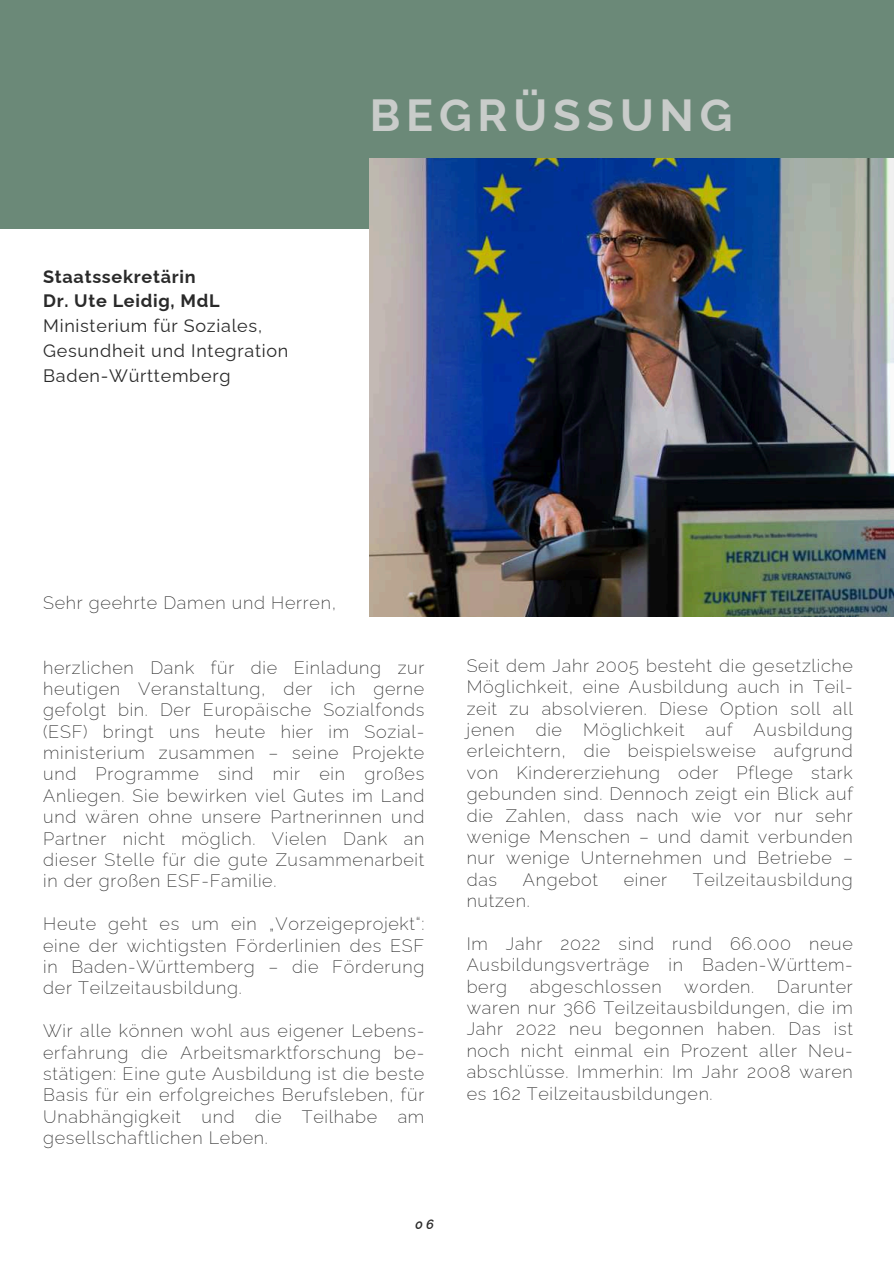
<style>
.page{position:relative;width:894px;height:1264px;background:#fff}
.page>*{position:absolute;margin:0;border:0;box-sizing:border-box;transform-origin:0 0}
.t1{font:700 45px "Raleway";letter-spacing:.13em;color:#c9ccca}
.t2{font:200 18px/21.3px "Raleway";letter-spacing:.04em;color:#2a2a2a;text-align:justify}
.t3{font:18px/24.8px "Raleway";letter-spacing:.04em;color:#2a2a2a}
.t4{font:700 18px/24.8px "Raleway";letter-spacing:.04em;color:#2a2a2a}
.t5{font:italic 600 13.2px "Raleway";color:#2a2a2a}
</style>
<div class="page">
<div style="left:0;top:0;width:893px;height:228px;background:#6b8978"></div>
<img style="left:369px;top:159px;width:524px;height:457px">
<p class="t4" style="left:43px;top:262px;width:178px">Staatssekretärin<br>Dr. Ute Leidig, MdL</p>
<p class="t3" style="left:43px;top:311px;width:247px">Ministerium für Soziales,<br>Gesundheit und Integration<br>Baden-Württemberg</p>
<h1 class="t1" style="left:369px;top:79px;width:364px">BEGRÜSSUNG</h1>
<p class="t2" style="left:43px;top:590px;width:294px">Sehr geehrte Damen und Herren,</p>
<p class="t2" style="left:43px;top:654px;width:382px">herzlichen Dank für die Einladung zur heutigen Veranstaltung, der ich gerne gefolgt bin. Der Europäische Sozialfonds (ESF) bringt uns heute hier im Sozial&shy;ministerium zusammen – seine Projekte und Programme sind mir ein großes Anliegen. Sie bewirken viel Gutes im Land und wären ohne unsere Partnerinnen und Partner nicht möglich. Vielen Dank an dieser Stelle für die gute Zusammenarbeit in der großen ESF-Familie.</p>
<p class="t2" style="left:43px;top:911px;width:382px">Heute geht es um ein „Vorzeigeprojekt“: eine der wichtigsten Förderlinien des ESF in Baden-Württemberg – die Förderung der Teilzeitausbildung.</p>
<p class="t2" style="left:43px;top:1018px;width:382px">Wir alle können wohl aus eigener Lebens&shy;erfahrung die Arbeitsmarktforschung be&shy;stätigen: Eine gute Ausbildung ist die beste Basis für ein erfolgreiches Berufsleben, für Unabhängigkeit und die Teilhabe am gesellschaftlichen Leben.</p>
<p class="t5" style="left:415px;top:1213px;width:20px">06</p>
<p class="t2" style="left:466px;top:653px;width:387px">Seit dem Jahr 2005 besteht die gesetzliche Möglichkeit, eine Ausbildung auch in Teil&shy;zeit zu absolvieren. Diese Option soll all jenen die Möglichkeit auf Ausbildung erleichtern, die beispielsweise aufgrund von Kindererziehung oder Pflege stark gebunden sind. Dennoch zeigt ein Blick auf die Zahlen, dass nach wie vor nur sehr wenige Menschen – und damit verbunden nur wenige Unternehmen und Betriebe – das</p>
<p class="t2" style="left:522px;top:866px;width:77px">Angebot</p>
<p class="t2" style="left:623px;top:866px;width:45px">einer</p>
<p class="t2" style="left:692px;top:866px;width:161px">Teilzeitausbildung</p>
<p class="t2" style="left:466px;top:888px;width:65px">nutzen.</p>
<p class="t2" style="left:466px;top:930px;width:387px">Im Jahr 2022 sind rund 66.000 neue Ausbildungsverträge in Baden-Württem&shy;berg</p>
<p class="t2" style="left:529px;top:973px;width:133px">abgeschlossen</p>
<p class="t2" style="left:684px;top:973px;width:71px">worden.</p>
<p class="t2" style="left:466px;top:973px;width:387px;text-indent:310px">Darunter waren nur 366 Teilzeitausbildungen, die im Jahr 2022 neu begonnen haben. Das ist noch nicht einmal ein Prozent aller Neu&shy;abschlüsse. Immerhin: Im Jahr 2008 waren es 162 Teilzeitausbildungen.</p>
</div>
